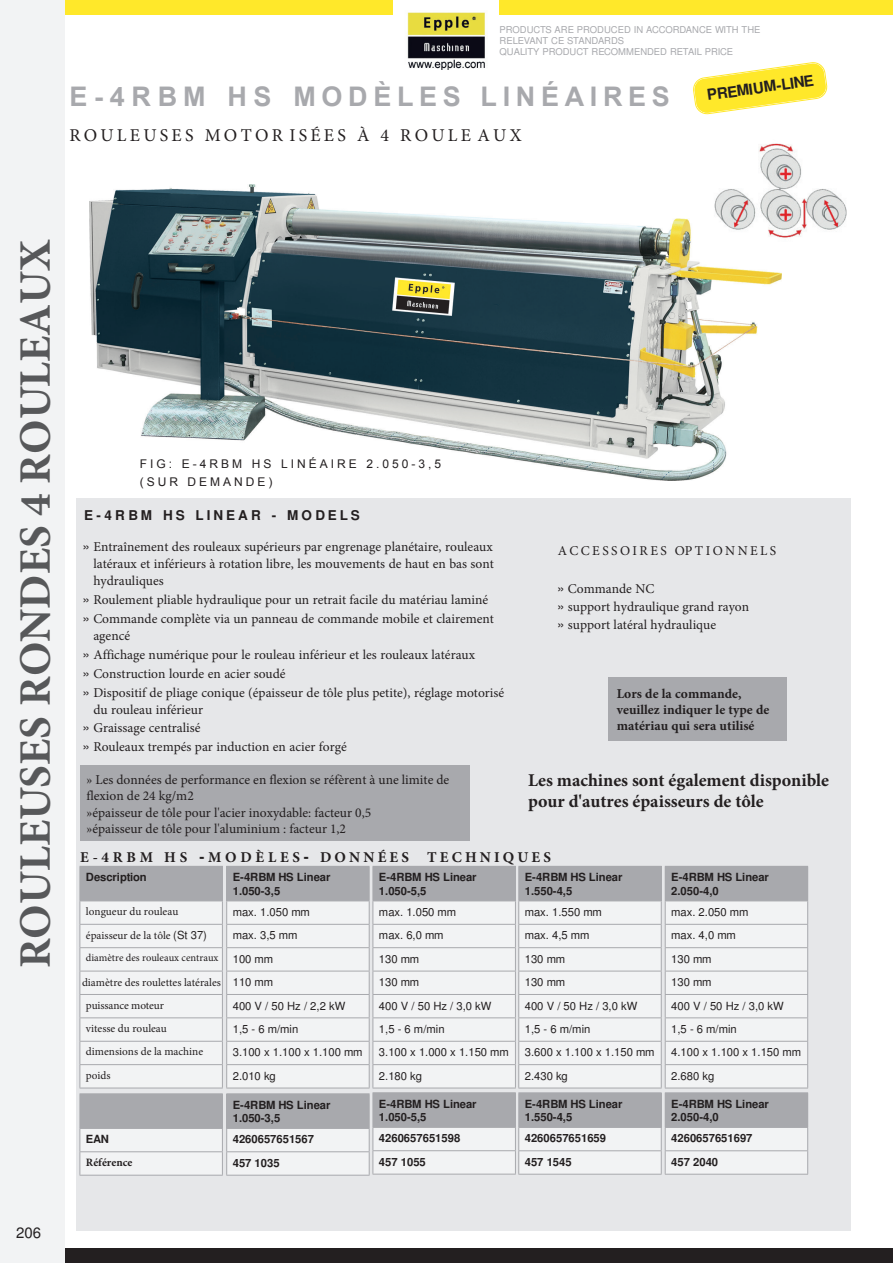
<style>
.page{position:relative;width:893px;height:1263px;background:#fff}
.page>*{position:absolute;margin:0;border:0;box-sizing:border-box;transform-origin:0 0}
.t1{font:700 45px "Minion Pro";color:#57585a}
.t2{font:700 27px "Arial";letter-spacing:.21em;color:#a8a9ad}
.t3{font:700 18px/21.6px "Minion Pro";color:#231f20}
.t4{font:18px "Minion Pro";letter-spacing:.18em;color:#231f20}
.t5{font:700 15.15px "Free Sans";color:#231f20}
.t6{font:700 15px "Minion Pro";letter-spacing:.21em;color:#231f20}
.t7{font:15px "Free Sans";color:#231f20}
.t8{font:13.5px/18.8px "Minion Pro";color:#231f20}
.t9{font:13.5px/16.2px "Minion Pro";color:#221e1f}
.t10{font:700 13.5px/16px "Minion Pro";color:#231f20}
.t11{font:700 13.5px "Free Sans";letter-spacing:.215em;color:#231f20}
.t12{font:13.5px "Minion Pro";letter-spacing:.18em;color:#231f20}
.t13{font:12px/17.1px "Arial";letter-spacing:.25em;color:#231f20}
.t14{font:11.25px/23.4px "Free Sans";color:#231f20}
.t15{font:700 11.25px/13.5px "Free Sans";color:#231f20}
.t16{font:11.25px/23.1px "Minion Pro";color:#231f20}
.t17{font:700 11.25px "Minion Pro";color:#231f20}
.t18{font:10.5px "Minion Pro";color:#231f20}
.t19{font:9.45px/11.4px "Free Sans";color:#a8a9ad}
.s1{font-family:"Free Sans"}
</style>
<div class="page">
<img style="left:89px;top:184px;width:692px;height:296px">
<img style="left:710px;top:143px;width:137px;height:98px">
<div style="left:28px;top:0;width:865px;height:14px;background:#ffe82a"></div>
<div style="left:25px;top:1248px;width:868px;height:15px;background:#231f20"></div>
<div style="left:0;top:0;width:64px;height:1263px;background:#f2f3f4"></div>
<div style="left:394px;top:0;width:105px;height:83px;background:#fff"></div>
<img style="left:407px;top:12px;width:78px;height:57px">
<div style="left:76px;top:498px;width:774px;height:732px;background:#e6e7e9"></div>
<div style="left:608px;top:677px;width:179px;height:63px;background:#a8a9ad"></div>
<svg style="left:693px;top:62px;width:134px;height:52px"></svg>
<div style="left:80px;top:765px;width:390px;height:75px;background:#a8a9ad"></div>
<div style="left:80px;top:866px;width:142px;height:35px;background:#a8a9ad"></div>
<hr style="left:80px;top:866px;width:143px;height:1px;background:#a8a9ad">
<hr style="left:222px;top:867px;width:1px;height:33px;background:#a8a9ad">
<hr style="left:80px;top:900px;width:143px;height:1px;background:#a8a9ad">
<hr style="left:80px;top:1088px;width:143px;height:1px;background:#a8a9ad">
<div style="left:227px;top:866px;width:142px;height:35px;background:#a8a9ad"></div>
<hr style="left:226px;top:866px;width:144px;height:1px;background:#a8a9ad">
<hr style="left:226px;top:867px;width:1px;height:33px;background:#a8a9ad">
<hr style="left:369px;top:867px;width:1px;height:33px;background:#a8a9ad">
<hr style="left:226px;top:900px;width:144px;height:1px;background:#a8a9ad">
<hr style="left:226px;top:1088px;width:144px;height:1px;background:#a8a9ad">
<div style="left:373px;top:866px;width:142px;height:35px;background:#a8a9ad"></div>
<hr style="left:373px;top:866px;width:143px;height:1px;background:#a8a9ad">
<hr style="left:515px;top:867px;width:1px;height:33px;background:#a8a9ad">
<hr style="left:373px;top:900px;width:143px;height:1px;background:#a8a9ad">
<hr style="left:373px;top:1088px;width:143px;height:1px;background:#a8a9ad">
<div style="left:80px;top:1094px;width:142px;height:34px;background:#a8a9ad"></div>
<hr style="left:80px;top:1093px;width:143px;height:1px;background:#a8a9ad">
<hr style="left:222px;top:1094px;width:1px;height:34px;background:#a8a9ad">
<hr style="left:80px;top:1175px;width:143px;height:1px;background:#a8a9ad">
<div style="left:227px;top:1094px;width:142px;height:34px;background:#a8a9ad"></div>
<hr style="left:226px;top:1093px;width:144px;height:1px;background:#a8a9ad">
<hr style="left:226px;top:1094px;width:1px;height:34px;background:#a8a9ad">
<hr style="left:369px;top:1094px;width:1px;height:34px;background:#a8a9ad">
<hr style="left:226px;top:1175px;width:144px;height:1px;background:#a8a9ad">
<div style="left:373px;top:1093px;width:142px;height:34px;background:#a8a9ad"></div>
<hr style="left:373px;top:1092px;width:143px;height:1px;background:#a8a9ad">
<hr style="left:515px;top:1093px;width:1px;height:34px;background:#a8a9ad">
<div style="left:519px;top:866px;width:142px;height:35px;background:#a8a9ad"></div>
<hr style="left:518px;top:866px;width:144px;height:1px;background:#a8a9ad">
<hr style="left:518px;top:867px;width:1px;height:33px;background:#a8a9ad">
<hr style="left:661px;top:867px;width:1px;height:33px;background:#a8a9ad">
<hr style="left:518px;top:900px;width:144px;height:1px;background:#a8a9ad">
<hr style="left:518px;top:1088px;width:144px;height:1px;background:#a8a9ad">
<div style="left:519px;top:1093px;width:142px;height:34px;background:#a8a9ad"></div>
<hr style="left:518px;top:1092px;width:144px;height:1px;background:#a8a9ad">
<hr style="left:518px;top:1093px;width:1px;height:34px;background:#a8a9ad">
<hr style="left:661px;top:1093px;width:1px;height:34px;background:#a8a9ad">
<div style="left:665px;top:866px;width:143px;height:35px;background:#a8a9ad"></div>
<svg style="left:80px;top:901px;width:728px;height:187px"></svg>
<hr style="left:665px;top:1088px;width:143px;height:1px;background:#a8a9ad">
<div style="left:665px;top:1093px;width:143px;height:34px;background:#a8a9ad"></div>
<hr style="left:665px;top:1092px;width:143px;height:1px;background:#a8a9ad">
<svg style="left:80px;top:1127px;width:728px;height:48px"></svg>
<hr style="left:665px;top:1174px;width:143px;height:1px;background:#a8a9ad">
<p class="t19" style="left:500px;top:24px;width:262px">PRODUCTS ARE PRODUCED IN ACCORDANCE WITH THE<br>RELEVANT CE STANDARDS<br>QUALITY PRODUCT RECOMMENDED RETAIL PRICE</p>
<h2 class="t2" style="left:69px;top:79px;width:602px">E-4RBM HS MODÈLES LINÉAIRES</h2>
<h3 class="t4" style="left:69px;top:123px;width:454px">ROULEUSES MOTOR ISÉES À 4 ROULE AUX</h3>
<p class="t5" style="left:706px;top:84px;width:109px;rotate:-8deg">PREMIUM-LINE</p>
<h1 class="t1" style="left:4px;top:968px;width:730px;rotate:-90deg">ROULEUSES RONDES 4 ROULEAUX</h1>
<p class="t7" style="left:16px;top:1222px;width:27px">206</p>
<p class="t13" style="left:140px;top:456px;width:303px">FIG: E-4RBM HS LINÉAIRE 2.050-3,5 (SUR DEMANDE)</p>
<p class="t11" style="left:84px;top:506px;width:277px">E-4RBM HS LINEAR - MODELS</p>
<p class="t8" style="left:93px;top:539px;width:402px;line-height:17px;text-align:justify;text-indent:-10px"><span class="s1">»</span> Entraînement des rouleaux supérieurs par engrenage planétaire, rouleaux latéraux et inférieurs à rotation libre, les mouvements de haut en bas sont hydrauliques</p>
<p class="t8" style="left:83px;top:591px;width:412px"><span class="s1">»</span> Roulement pliable hydraulique pour un retrait facile du matériau laminé <span class="s1">»</span> Commande complète via un panneau de commande mobile et clairement</p>
<p class="t8" style="left:83px;top:626px;width:423px;text-indent:10px">agencé<br><span class="s1">»</span> Affichage numérique pour le rouleau inférieur et les rouleaux latéraux<br><span class="s1">»</span> Construction lourde en acier soudé<br><span class="s1">»</span> Dispositif de pliage conique (épaisseur de tôle plus petite), réglage motorisé</p>
<p class="t8" style="left:83px;top:700px;width:265px;text-indent:10px">du rouleau inférieur<br><span class="s1">»</span> Graissage centralisé<br><span class="s1">»</span> Rouleaux trempés par induction en acier forgé</p>
<p class="t9" style="left:86px;top:772px;width:364px">» Les données de performance en flexion se réfèrent à une limite de flexion de 24 kg/m2<br>»épaisseur de tôle pour l'acier inoxydable: facteur 0,5<br>»épaisseur de tôle pour l'aluminium : facteur 1,2</p>
<p class="t12" style="left:558px;top:542px;width:220px">ACCESSOIRES OPTIONNELS</p>
<p class="t8" style="left:558px;top:579px;width:193px;line-height:18px"><span class="s1">»</span> Commande NC<br><span class="s1">»</span> support hydraulique grand rayon <span class="s1">»</span> support latéral hydraulique</p>
<p class="t10" style="left:617px;top:685px;width:154px">Lors de la commande, veuillez indiquer le type de matériau qui sera utilisé</p>
<h3 class="t3" style="left:528px;top:769px;width:302px">Les machines sont également disponible pour d'autres épaisseurs de tôle</h3>
<p class="t6" style="left:80px;top:847px;width:472px">E-4RBM HS <span class="s1">-</span>MODÈLES<span class="s1">-</span> DONNÉES TECHNIQUES</p>
<p class="t15" style="left:525px;top:871px;width:99px">E-4RBM HS Linear<br>1.550-4,5</p>
<p class="t14" style="left:525px;top:901px;width:131px">max. 1.550 mm<br>max. 4,5 mm<br>130 mm<br>130 mm<br>400 V / 50 Hz / 3,0 kW<br>1,5 - 6 m/min<br>3.600 x 1.100 x 1.150 mm<br>2.430 kg</p>
<p class="t15" style="left:525px;top:1098px;width:99px">E-4RBM HS Linear<br>1.550-4,5</p>
<p class="t15" style="left:525px;top:1127px;width:83px;line-height:23.4px">4260657651659<br>457 1545</p>
<p class="t15" style="left:233px;top:871px;width:99px">E-4RBM HS Linear<br>1.050-3,5</p>
<p class="t14" style="left:233px;top:901px;width:131px">max. 1.050 mm<br>max. 3,5 mm<br>100 mm<br>110 mm<br>400 V / 50 Hz / 2,2 kW<br>1,5 - 6 m/min<br>3.100 x 1.100 x 1.100 mm<br>2.010 kg</p>
<p class="t15" style="left:379px;top:871px;width:99px">E-4RBM HS Linear<br>1.050-5,5</p>
<p class="t14" style="left:379px;top:901px;width:131px">max. 1.050 mm<br>max. 6,0 mm<br>130 mm<br>130 mm<br>400 V / 50 Hz / 3,0 kW<br>1,5 - 6 m/min<br>3.100 x 1.000 x 1.150 mm<br>2.180 kg</p>
<p class="t15" style="left:86px;top:871px;width:62px">Description</p>
<p class="t16" style="left:86px;top:899px;width:123px;line-height:24.2px">longueur du rouleau épaisseur de la tôle <span class="s1">(St 37)</span></p>
<p class="t18" style="left:86px;top:951px;width:134px">diamètre des rouleaux centraux</p>
<p class="t16" style="left:86px;top:971px;width:137px;text-indent:-4px">diamètre des roulettes latérales puissance moteur<br>vitesse du rouleau dimensions de la machine poids</p>
<p class="t15" style="left:379px;top:1097px;width:99px">E-4RBM HS Linear<br>1.050-5,5</p>
<p class="t15" style="left:379px;top:1127px;width:83px;line-height:23.4px">4260657651598<br>457 1055</p>
<p class="t15" style="left:233px;top:1099px;width:99px">E-4RBM HS Linear<br>1.050-3,5</p>
<p class="t15" style="left:233px;top:1128px;width:83px;line-height:23.4px">4260657651567<br>457 1035</p>
<p class="t15" style="left:86px;top:1133px;width:24px">EAN</p>
<p class="t17" style="left:86px;top:1154px;width:48px">Référence</p>
<p class="t15" style="left:671px;top:871px;width:99px">E-4RBM HS Linear<br>2.050-4,0</p>
<p class="t14" style="left:671px;top:901px;width:131px">max. 2.050 mm<br>max. 4,0 mm<br>130 mm<br>130 mm<br>400 V / 50 Hz / 3,0 kW<br>1,5 - 6 m/min<br>4.100 x 1.100 x 1.150 mm<br>2.680 kg</p>
<p class="t15" style="left:671px;top:1098px;width:99px">E-4RBM HS Linear<br>2.050-4,0</p>
<p class="t15" style="left:671px;top:1127px;width:83px;line-height:23.4px">4260657651697<br>457 2040</p>
</div>
